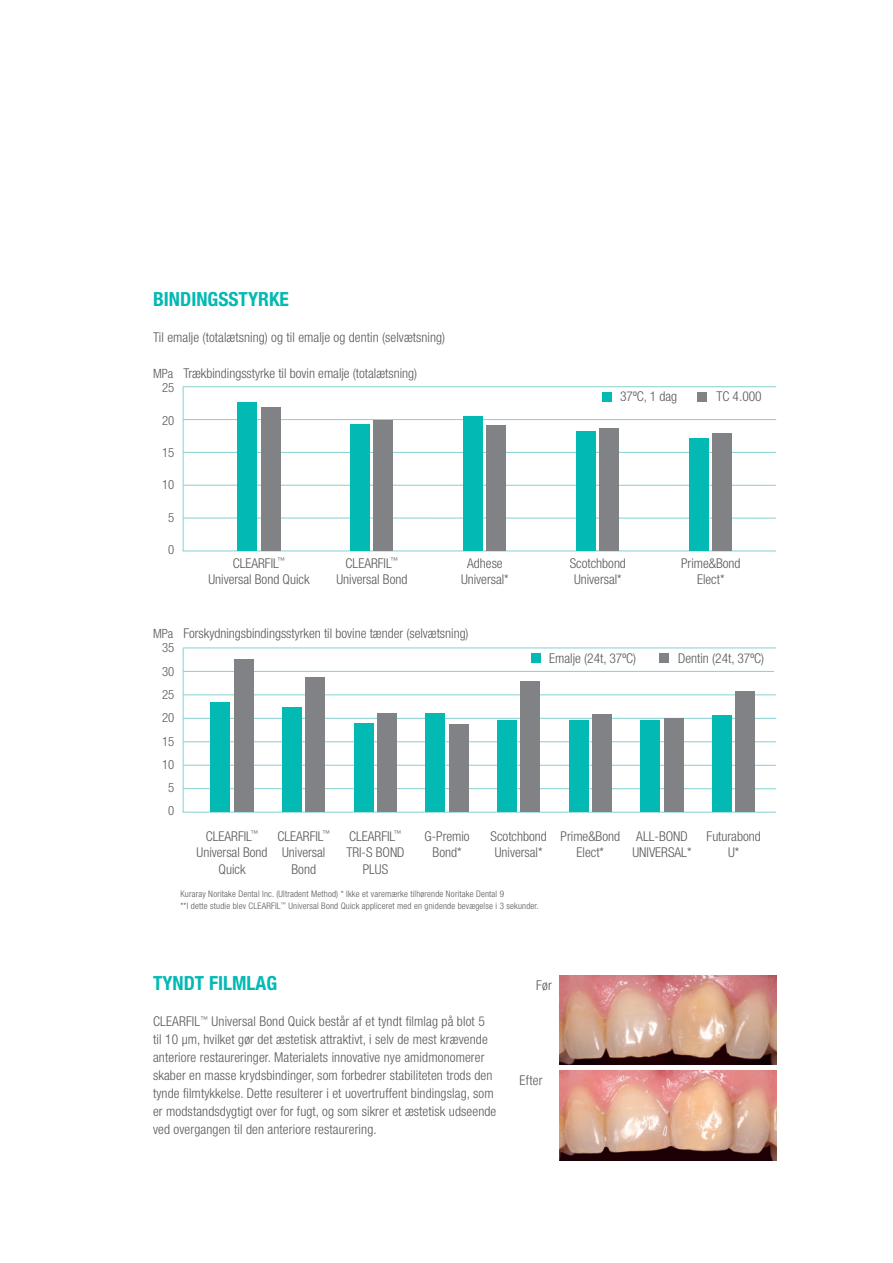
<style>
.page{position:relative;width:893px;height:1263px;background:#fff}
.page>*{position:absolute;margin:0;border:0;box-sizing:border-box;transform-origin:0 0}
.t1{font:700 condensed 19.5px "Helvetica Neue LT Std";color:#03b9b4}
.t2{font:300 condensed 13.5px/16.5px "Helvetica Neue LT Std";letter-spacing:.005em;color:#57585a;text-align:center}
.t3{font:300 condensed 12.75px "Helvetica Neue LT Std";color:#57585a}
.t4{font:300 condensed 9px/12px "Helvetica Neue LT Std";letter-spacing:.02em;color:#57585a}
.s1{font-size:12.75px}
</style>
<div class="page">
<svg style="left:183px;top:386px;width:593px;height:165px"></svg>
<div style="left:238px;top:402px;width:19px;height:149px;background:#03b9b4"></div>
<div style="left:350px;top:424px;width:20px;height:127px;background:#03b9b4"></div>
<div style="left:463px;top:416px;width:20px;height:135px;background:#03b9b4"></div>
<div style="left:689px;top:438px;width:20px;height:113px;background:#03b9b4"></div>
<div style="left:576px;top:431px;width:20px;height:120px;background:#03b9b4"></div>
<div style="left:261px;top:407px;width:19px;height:144px;background:#808285"></div>
<div style="left:374px;top:420px;width:19px;height:131px;background:#808285"></div>
<div style="left:487px;top:425px;width:19px;height:126px;background:#808285"></div>
<div style="left:712px;top:433px;width:20px;height:118px;background:#808285"></div>
<div style="left:600px;top:428px;width:19px;height:123px;background:#808285"></div>
<div style="left:697px;top:392px;width:10px;height:9px;background:#808285"></div>
<div style="left:602px;top:392px;width:10px;height:9px;background:#03b9b4"></div>
<svg style="left:183px;top:647px;width:593px;height:166px"></svg>
<div style="left:234px;top:659px;width:19px;height:153px;background:#808285"></div>
<div style="left:306px;top:677px;width:19px;height:135px;background:#808285"></div>
<div style="left:520px;top:681px;width:20px;height:131px;background:#808285"></div>
<div style="left:735px;top:691px;width:20px;height:121px;background:#808285"></div>
<div style="left:592px;top:715px;width:20px;height:97px;background:#808285"></div>
<div style="left:664px;top:718px;width:19px;height:94px;background:#808285"></div>
<div style="left:659px;top:653px;width:10px;height:9px;background:#808285"></div>
<div style="left:532px;top:653px;width:9px;height:9px;background:#03b9b4"></div>
<div style="left:211px;top:702px;width:19px;height:110px;background:#03b9b4"></div>
<div style="left:282px;top:707px;width:20px;height:105px;background:#03b9b4"></div>
<div style="left:497px;top:721px;width:20px;height:91px;background:#03b9b4"></div>
<div style="left:712px;top:715px;width:20px;height:97px;background:#03b9b4"></div>
<div style="left:569px;top:720px;width:19px;height:92px;background:#03b9b4"></div>
<div style="left:640px;top:720px;width:20px;height:92px;background:#03b9b4"></div>
<div style="left:377px;top:714px;width:20px;height:98px;background:#808285"></div>
<div style="left:354px;top:723px;width:19px;height:89px;background:#03b9b4"></div>
<div style="left:449px;top:724px;width:19px;height:88px;background:#808285"></div>
<div style="left:426px;top:713px;width:19px;height:99px;background:#03b9b4"></div>
<img style="left:559px;top:975px;width:217px;height:89px">
<img style="left:559px;top:1071px;width:217px;height:89px">
<h1 class="t1" style="left:153px;top:287px;width:137px">BINDINGSSTYRKE</h1>
<p class="t2" style="left:153px;top:329px;width:294px">Til emalje (totalætsning) og til emalje og dentin (selvætsning)</p>
<p class="t2" style="left:153px;top:365px;width:266px"><span class="s1">MPa</span> Trækbindingsstyrke til bovin emalje (totalætsning)</p>
<p class="t3" style="left:162px;top:380px;width:14px">25</p>
<p class="t3" style="left:162px;top:413px;width:14px">20</p>
<p class="t3" style="left:162px;top:445px;width:14px">15</p>
<p class="t3" style="left:162px;top:478px;width:14px">10</p>
<p class="t3" style="left:168px;top:510px;width:8px">5</p>
<p class="t3" style="left:168px;top:542px;width:8px">0</p>
<p class="t2" style="left:620px;top:388px;width:59px">37ºC, 1 dag</p>
<p class="t2" style="left:716px;top:388px;width:47px">TC 4.000</p>
<p class="t2" style="left:208px;top:555px;width:103px">CLEARFIL<sup>™<br></sup>Universal Bond Quick</p>
<p class="t2" style="left:336px;top:555px;width:72px">CLEARFIL<sup>™<br></sup>Universal Bond</p>
<p class="t2" style="left:461px;top:555px;width:49px">Adhese<br>Universal*</p>
<p class="t2" style="left:570px;top:555px;width:58px">Scotchbond<br>Universal*</p>
<p class="t2" style="left:681px;top:555px;width:61px">Prime&amp;Bond<br>Elect*</p>
<p class="t2" style="left:153px;top:624px;width:317px"><span class="s1">MPa</span> Forskydningsbindingsstyrken til bovine tænder (selvætsning)</p>
<p class="t3" style="left:162px;top:640px;width:14px">35</p>
<p class="t3" style="left:162px;top:664px;width:14px">30</p>
<p class="t3" style="left:162px;top:687px;width:14px">25</p>
<p class="t3" style="left:162px;top:710px;width:14px">20</p>
<p class="t3" style="left:162px;top:734px;width:14px">15</p>
<p class="t3" style="left:162px;top:757px;width:14px">10</p>
<p class="t3" style="left:168px;top:780px;width:8px">5</p>
<p class="t3" style="left:168px;top:803px;width:8px">0</p>
<p class="t2" style="left:549px;top:650px;width:88px">Emalje (24t, 37ºC)</p>
<p class="t2" style="left:678px;top:650px;width:87px">Dentin (24t, 37ºC)</p>
<p class="t2" style="left:197px;top:828px;width:72px">CLEARFIL<sup>™<br></sup>Universal Bond<br>Quick</p>
<p class="t2" style="left:277px;top:828px;width:54px">CLEARFIL<sup>™<br></sup>Universal<br>Bond</p>
<p class="t2" style="left:491px;top:828px;width:58px">Scotchbond<br>Universal*</p>
<p class="t2" style="left:707px;top:828px;width:56px">Futurabond<br>U*</p>
<p class="t2" style="left:346px;top:828px;width:60px">CLEARFIL<sup>™<br></sup>TRI-S BOND<br>PLUS</p>
<p class="t2" style="left:424px;top:828px;width:47px">G-Premio<br>Bond*</p>
<p class="t2" style="left:561px;top:828px;width:61px">Prime&amp;Bond<br>Elect*</p>
<p class="t2" style="left:632px;top:828px;width:60px;text-align:left">ALL-BOND<br>UNIVERSAL*</p>
<p class="t4" style="left:180px;top:887px;width:360px">Kuraray Noritake Dental Inc. (Ultradent Method) * Ikke et varemærke tilhørende Noritake Dental 9<br>**I dette studie blev CLEARFIL<sup>™</sup> Universal Bond Quick appliceret med en gnidende bevægelse i 3 sekunder.</p>
<h1 class="t1" style="left:153px;top:971px;width:126px">TYNDT FILMLAG</h1>
<p class="t2" style="left:153px;top:1012px;width:345px;line-height:18px;text-align:left">CLEARFIL<sup>™</sup> Universal Bond Quick består af et tyndt filmlag på blot 5 til 10 μm, hvilket gør det æstetisk attraktivt, i selv de mest krævende anteriore restaureringer. Materialets innovative nye amidmonomerer skaber en masse krydsbindinger, som forbedrer stabiliteten trods den tynde filmtykkelse. Dette resulterer i et uovertruffent bindingslag, som er modstandsdygtigt over for fugt, og som sikrer et æstetisk udseende ved overgangen til den anteriore restaurering.</p>
<p class="t2" style="left:536px;top:977px;width:17px">Før</p>
<p class="t2" style="left:520px;top:1072px;width:25px">Efter</p>
</div>
